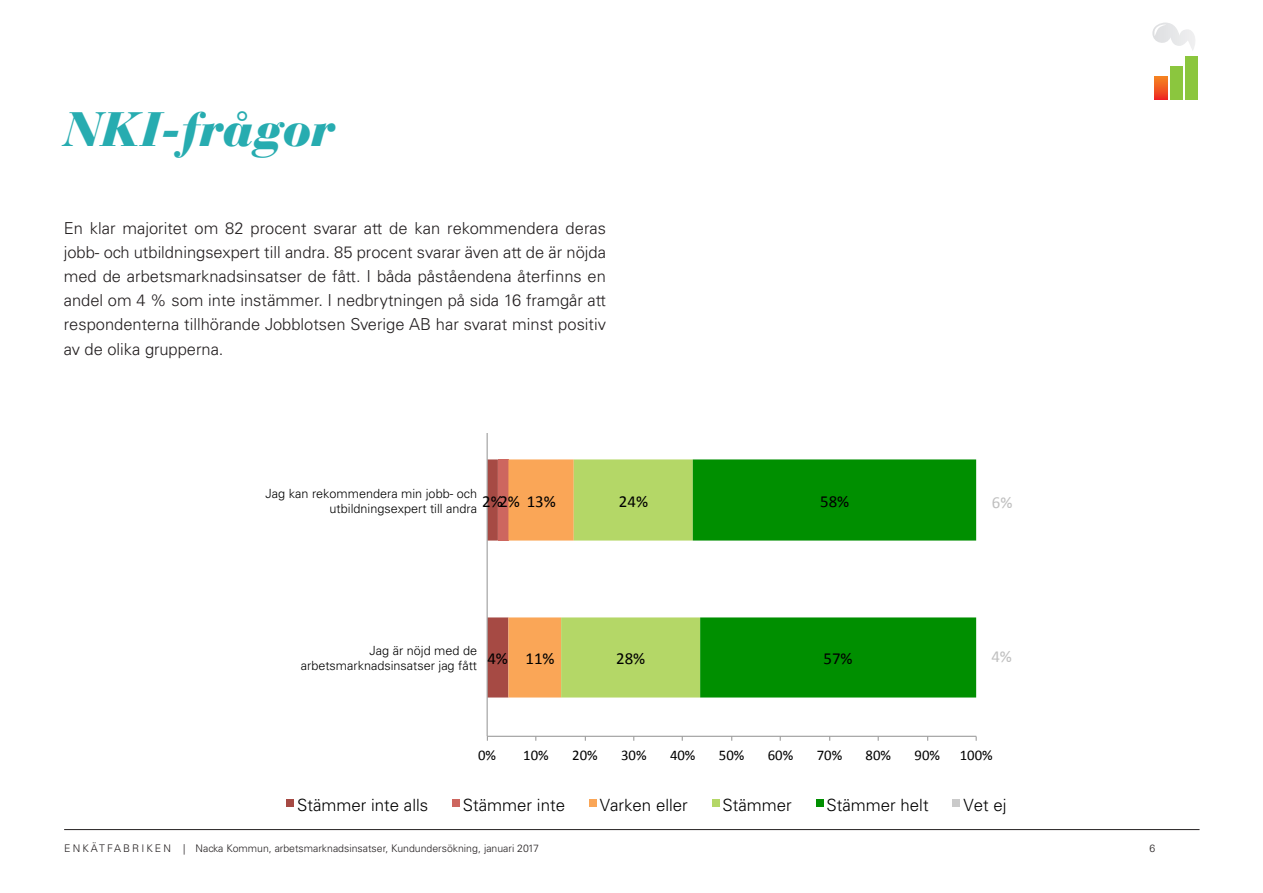
<style>
.page{position:relative;width:1263px;height:893px;background:#fff}
.page>*{position:absolute;margin:0;border:0;box-sizing:border-box;transform-origin:0 0}
.Sidrubrik{font:italic 900 48px "Bauer Bodoni Std";letter-spacing:-.015em;color:#27acb0}
.t1{font:300 16.8px "Univers LT Std";color:#000}
.t2{font:16.8px "Calibri";color:#000}
.t3{font:16.8px "Calibri";color:#bfbfbf}
.Brödtext{font:300 16.5px/24px "Univers LT Std";color:#231f20;text-align:justify}
.t4{font:14.7px "Calibri";color:#000}
.t5{font:300 12.6px/14.7px "Univers LT Std";color:#000;text-align:right}
.t6{font:300 10.5px "Univers LT Std";color:#231f20}
</style>
<div class="page">
<hr style="left:64px;top:829px;width:1135px;height:1px;background:#231f20">
<svg style="left:488px;top:459px;width:205px;height:238px"></svg>
<svg style="left:693px;top:459px;width:283px;height:238px;fill:#008f00"></svg>
<hr style="left:487px;top:736px;width:489px;height:1px;background:#979797">
<hr style="left:487px;top:433px;width:1px;height:303px;background:#979797">
<div style="left:286px;top:799px;width:8px;height:7px;background:#a64a44"></div>
<div style="left:452px;top:799px;width:8px;height:7px;background:#cd665f"></div>
<div style="left:589px;top:799px;width:8px;height:7px;background:#faa657"></div>
<div style="left:712px;top:799px;width:7px;height:7px;background:#b4d767"></div>
<div style="left:816px;top:799px;width:7px;height:7px;background:#008f00"></div>
<div style="left:953px;top:799px;width:7px;height:7px;background:#cacaca"></div>
<svg style="left:1155px;top:76px;width:12px;height:24px"></svg>
<div style="left:1170px;top:67px;width:13px;height:33px;background:#8bc63e"></div>
<div style="left:1185px;top:57px;width:13px;height:43px;background:#8bc63e"></div>
<svg style="left:1152px;top:23px;width:43px;height:27px"></svg>
<p class="Sidrubrik" style="left:64px;top:100px;width:272px">NKI-frågor</p>
<p class="Brödtext" style="left:64px;top:217px;width:544px">En klar majoritet om 82 procent svarar att de kan rekommendera deras jobb- och utbildningsexpert till andra. 85 procent svarar även att de är nöjda med de arbetsmarknadsinsatser de fått. I båda påståendena återfinns en andel om 4 % som inte instämmer. I nedbrytningen på sida 16 framgår att respondenterna tillhörande Jobblotsen Sverige AB har svarat minst positiv av de olika grupperna.</p>
<p class="t5" style="left:266px;top:486px;width:213px">Jag kan rekommendera min jobb- och utbildningsexpert till andra</p>
<p class="t2" style="left:482px;top:491px;width:75px">2% 2% 13%</p>
<p class="t2" style="left:619px;top:491px;width:31px">24%</p>
<p class="t2" style="left:820px;top:491px;width:31px">58%</p>
<p class="t3" style="left:992px;top:492px;width:22px">6%</p>
<p class="t5" style="left:301px;top:643px;width:178px">Jag är nöjd med de arbetsmarknadsinsatser jag fått</p>
<p class="t2" style="left:487px;top:648px;width:22px">4%</p>
<p class="t2" style="left:525px;top:648px;width:31px">11%</p>
<p class="t2" style="left:616px;top:648px;width:31px">28%</p>
<p class="t2" style="left:823px;top:648px;width:31px">57%</p>
<p class="t3" style="left:991px;top:645px;width:22px">4%</p>
<p class="t4" style="left:478px;top:746px;width:20px">0%</p>
<p class="t4" style="left:523px;top:746px;width:27px">10%</p>
<p class="t4" style="left:572px;top:746px;width:27px">20%</p>
<p class="t4" style="left:621px;top:746px;width:27px">30%</p>
<p class="t4" style="left:670px;top:746px;width:27px">40%</p>
<p class="t4" style="left:719px;top:746px;width:27px">50%</p>
<p class="t4" style="left:768px;top:746px;width:27px">60%</p>
<p class="t4" style="left:817px;top:746px;width:27px">70%</p>
<p class="t4" style="left:866px;top:746px;width:27px">80%</p>
<p class="t4" style="left:914px;top:746px;width:27px">90%</p>
<p class="t4" style="left:960px;top:746px;width:34px">100%</p>
<p class="t1" style="left:297px;top:795px;width:133px">Stämmer inte alls</p>
<p class="t1" style="left:463px;top:795px;width:104px">Stämmer inte</p>
<p class="t1" style="left:600px;top:795px;width:90px">Varken eller</p>
<p class="t1" style="left:723px;top:795px;width:71px">Stämmer</p>
<p class="t1" style="left:826px;top:795px;width:104px">Stämmer helt</p>
<p class="t1" style="left:963px;top:795px;width:45px">Vet ej</p>
<p class="t6" style="left:64px;top:842px;width:476px">E N K ÄT FA B R I K E N | Nacka Kommun, arbetsmarknadsinsatser, Kundundersökning, januari 2017</p>
<p class="t6" style="left:1149px;top:842px;width:7px">6</p>
</div>
